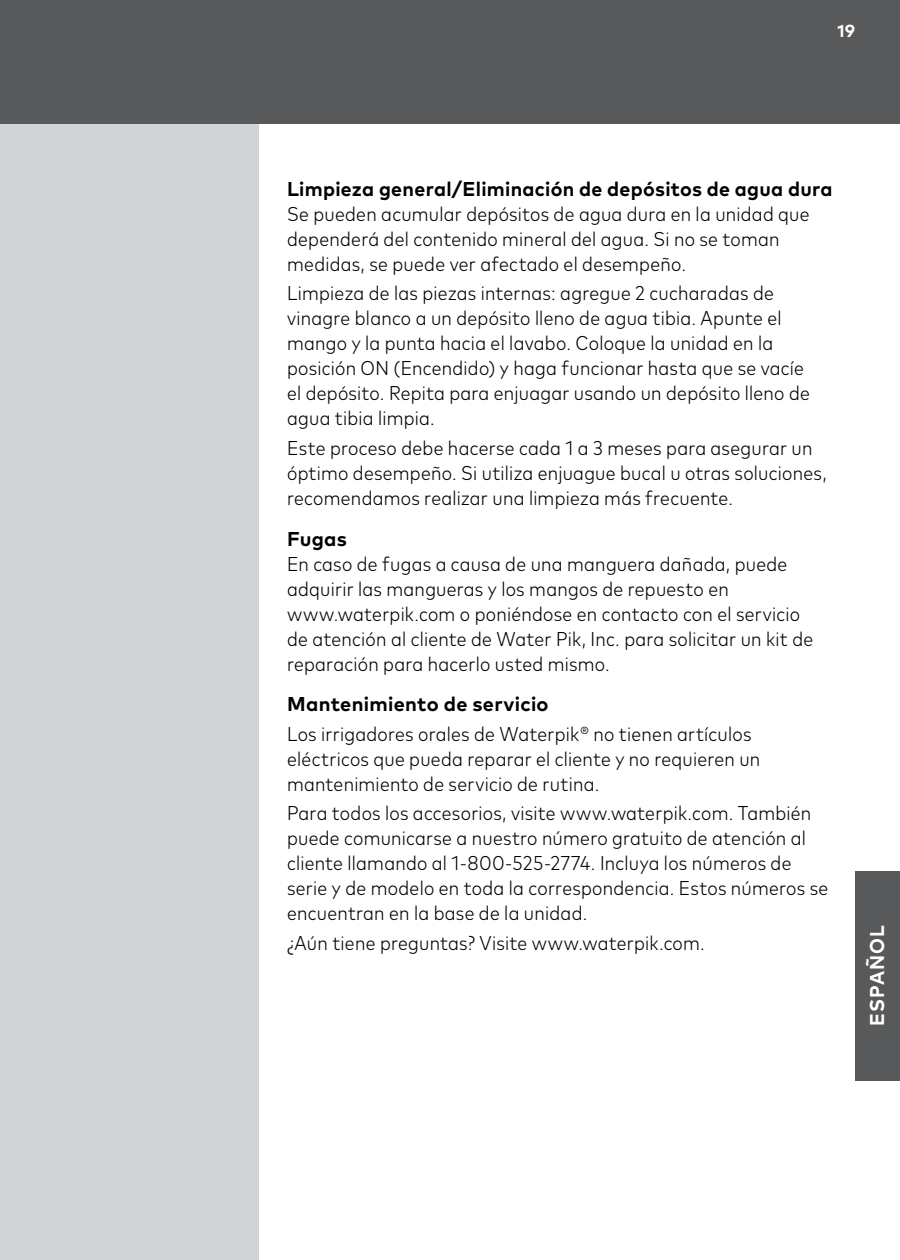
<style>
.page{position:relative;width:900px;height:1260px;background:#fff}
.page>*{position:absolute;margin:0;border:0;box-sizing:border-box;transform-origin:0 0}
.t1{font:300 condensed 20px/25px "Mark Pro";letter-spacing:.015em;color:#000}
.t2{font:700 20px "Mark Pro";letter-spacing:.015em;color:#000}
.t3{font:700 20px "Mark Pro";letter-spacing:.06em;color:#fff;scale:.96 1}
.t4{font:700 17.5px "Mark Pro";color:#fff}
</style>
<div class="page">
<div style="left:0;top:76px;width:259px;height:1184px;background:#d1d3d4"></div>
<div style="left:0;top:0;width:900px;height:124px;background:#58595b"></div>
<div style="left:855px;top:871px;width:45px;height:209px;background:#58595b"></div>
<p class="t4" style="left:837px;top:17px;width:19px">19</p>
<p class="t2" style="left:287px;top:174px;width:547px">Limpieza general/Eliminación de depósitos de agua dura</p>
<p class="t1" style="left:287px;top:200px;width:524px">Se pueden acumular depósitos de agua dura en la unidad que dependerá del contenido mineral del agua. Si no se toman medidas, se puede ver afectado el desempeño.</p>
<p class="t1" style="left:287px;top:279px;width:524px">Limpieza de las piezas internas: agregue 2 cucharadas de vinagre blanco a un depósito lleno de agua tibia. Apunte el mango y la punta hacia el lavabo. Coloque la unidad en la posición ON (Encendido) y haga funcionar hasta que se vacíe el depósito. Repita para enjuagar usando un depósito lleno de agua tibia limpia.</p>
<p class="t1" style="left:287px;top:434px;width:541px">Este proceso debe hacerse cada 1 a 3 meses para asegurar un óptimo desempeño. Si utiliza enjuague bucal u otras soluciones, recomendamos realizar una limpieza más frecuente.</p>
<p class="t2" style="left:287px;top:523px;width:61px">Fugas</p>
<p class="t1" style="left:287px;top:550px;width:528px">En caso de fugas a causa de una manguera dañada, puede adquirir las mangueras y los mangos de repuesto en www.waterpik.com o poniéndose en contacto con el servicio de atención al cliente de Water Pik, Inc. para solicitar un kit de reparación para hacerlo usted mismo.</p>
<p class="t2" style="left:287px;top:689px;width:263px">Mantenimiento de servicio</p>
<p class="t1" style="left:287px;top:720px;width:475px">Los irrigadores orales de Waterpik® no tienen artículos eléctricos que pueda reparar el cliente y no requieren un mantenimiento de servicio de rutina.</p>
<p class="t1" style="left:287px;top:799px;width:543px">Para todos los accesorios, visite www.waterpik.com. También puede comunicarse a nuestro número gratuito de atención al cliente llamando al 1-800-525-2774. Incluya los números de serie y de modelo en toda la correspondencia. Estos números se encuentran en la base de la unidad.</p>
<p class="t1" style="left:287px;top:929px;width:419px">¿Aún tiene preguntas? Visite www.waterpik.com.</p>
<p class="t3" style="left:862px;top:1026px;width:107px;rotate:-90deg">ESPAÑOL</p>
</div>
